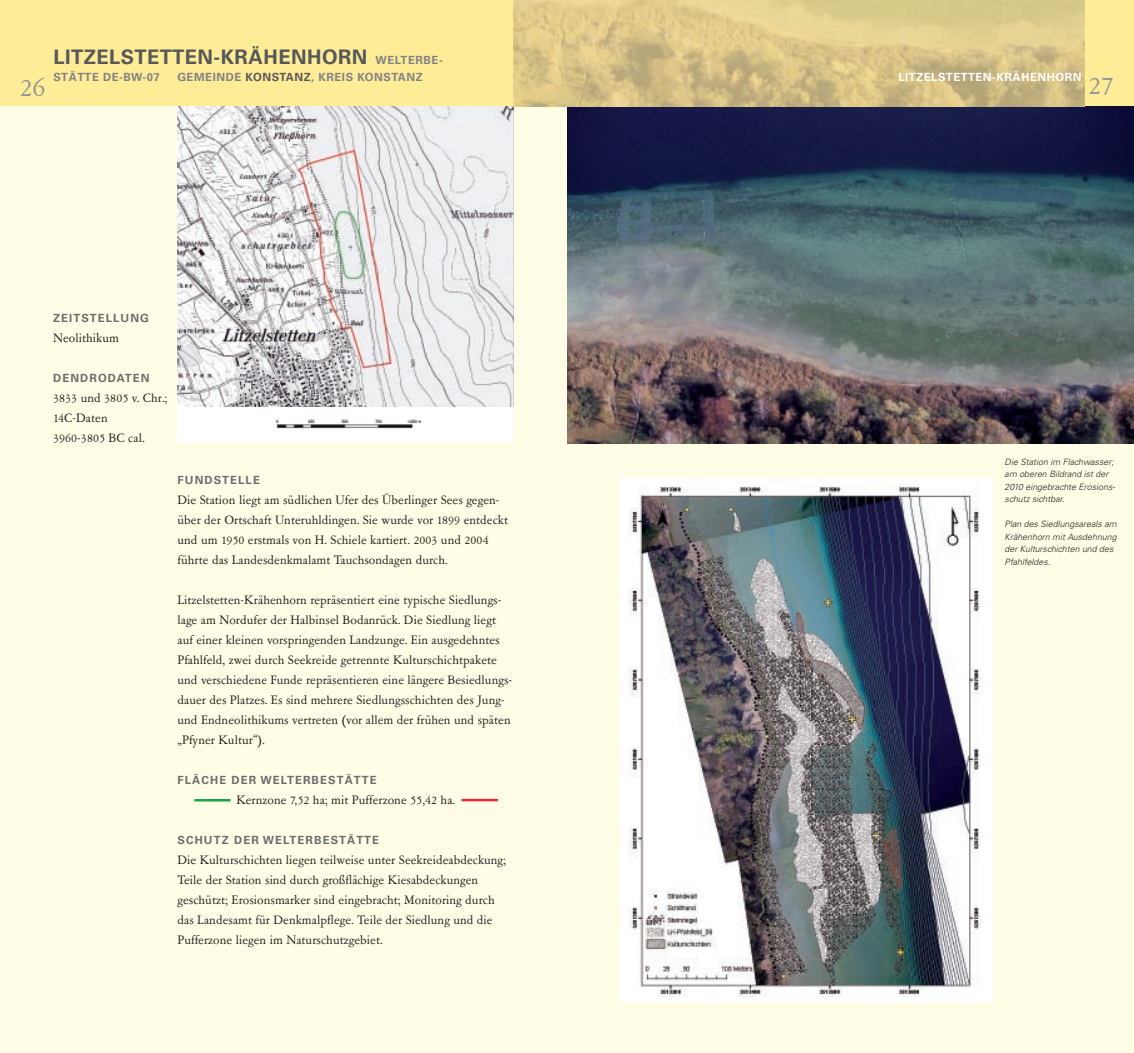
<style>
.page{position:relative;width:1134px;height:1053px;background:#fff}
.page>*{position:absolute;margin:0;border:0;box-sizing:border-box;transform-origin:0 0}
.t1{font:30px "Garamont Amst SB";color:#939598}
.t2{font:700 20px "Univers";letter-spacing:.025em;color:#57585a}
.t3{font:13.75px/20px "Garamont Amst SB";letter-spacing:.005em;color:#231f20}
.t4{font:700 11.25px "Univers";letter-spacing:.1em;color:#6c6d70}
.t5{font:700 11.25px "Univers";letter-spacing:.05em;color:#808285}
.t6{font:700 11.25px "Univers";letter-spacing:.05em;color:#fff}
.t7{font:italic 300 8.75px/12.5px "Univers";letter-spacing:.005em;color:#231f20}
.s1{font-size:11.25px;color:#808285}
.s2{color:#57585a}
</style>
<div class="page">
<div style="left:0;top:0;width:1134px;height:106px;background:#ffec96"></div>
<div style="left:0;top:106px;width:1134px;height:946px;background:#fffde5"></div>
<img style="left:177px;top:106px;width:337px;height:301px">
<hr style="left:194px;top:799px;width:37px;height:2px;background:#1aa64a">
<hr style="left:461px;top:798px;width:37px;height:3px;background:#ee2c3b">
<img style="left:567px;top:106px;width:567px;height:337px">
<img style="left:620px;top:478px;width:372px;height:524px">
<div style="left:177px;top:407px;width:337px;height:36px;background:#fff"></div>
<img style="left:275px;top:419px;width:147px;height:10px">
<img style="left:514px;top:0;width:570px;height:106px">
<h1 class="t1" style="left:19px;top:72px;width:28px">26</h1>
<h2 class="t2" style="left:53px;top:45px;width:391px">LITZELSTETTEN-KRÄHENHORN <span class="s1">WELTERBE-</span></h2>
<p class="t5" style="left:53px;top:70px;width:108px">STÄTTE DE-BW-07</p>
<p class="t5" style="left:177px;top:70px;width:247px">GEMEINDE <span class="s2">KONSTANZ</span>, KREIS KONSTANZ</p>
<p class="t4" style="left:53px;top:311px;width:97px">ZEITSTELLUNG</p>
<p class="t3" style="left:53px;top:328px;width:67px">Neolithikum</p>
<p class="t4" style="left:53px;top:371px;width:98px">DENDRODATEN</p>
<p class="t3" style="left:53px;top:388px;width:116px">3833 und 3805 v. Chr.;<br>14C-Daten<br>3960-3805 BC cal.</p>
<p class="t4" style="left:177px;top:473px;width:84px">FUNDSTELLE</p>
<p class="t3" style="left:177px;top:490px;width:332px">Die Station liegt am südlichen Ufer des Überlinger Sees gegen&shy;über der Ortschaft Unteruhldingen. Sie wurde vor 1899 entdeckt und um 1950 erstmals von H. Schiele kartiert. 2003 und 2004 führte das Landesdenkmalamt Tauchsondagen durch.</p>
<p class="t3" style="left:177px;top:590px;width:336px">Litzelstetten-Krähenhorn repräsentiert eine typische Siedlungs&shy;lage am Nordufer der Halbinsel Bodanrück. Die Siedlung liegt auf einer kleinen vorspringenden Landzunge. Ein ausgedehntes Pfahlfeld, zwei durch Seekreide getrennte Kulturschichtpakete und verschiedene Funde repräsentieren eine längere Besiedlungs&shy;dauer des Platzes. Es sind mehrere Siedlungsschichten des Jung&shy;und Endneolithikums vertreten (vor allem der frühen und späten „Pfyner Kultur“).</p>
<p class="t4" style="left:177px;top:773px;width:201px">FLÄCHE DER WELTERBESTÄTTE</p>
<p class="t3" style="left:236px;top:790px;width:220px">Kernzone 7,52 ha; mit Pufferzone 55,42 ha.</p>
<p class="t4" style="left:177px;top:833px;width:203px">SCHUTZ DER WELTERBESTÄTTE</p>
<p class="t3" style="left:177px;top:850px;width:330px">Die Kulturschichten liegen teilweise unter Seekreideabdeckung; Teile der Station sind durch großflächige Kiesabdeckungen geschützt; Erosionsmarker sind eingebracht; Monitoring durch das Landesamt für Denkmalpflege. Teile der Siedlung und die Pufferzone liegen im Naturschutzgebiet.</p>
<p class="t6" style="left:898px;top:71px;width:185px">LITZELSTETTEN-KRÄHENHORN</p>
<h1 class="t1" style="left:1088px;top:70px;width:28px">27</h1>
<p class="t7" style="left:1005px;top:455px;width:112px">Die Station im Flachwasser; am oberen Bildrand ist der<br>2010 eingebrachte Erosions&shy;schutz sichtbar.</p>
<p class="t7" style="left:1005px;top:518px;width:114px">Plan des Siedlungsareals am<br>Krähenhorn mit Ausdehnung der Kulturschichten und des<br>Pfahlfeldes.</p>
</div>
